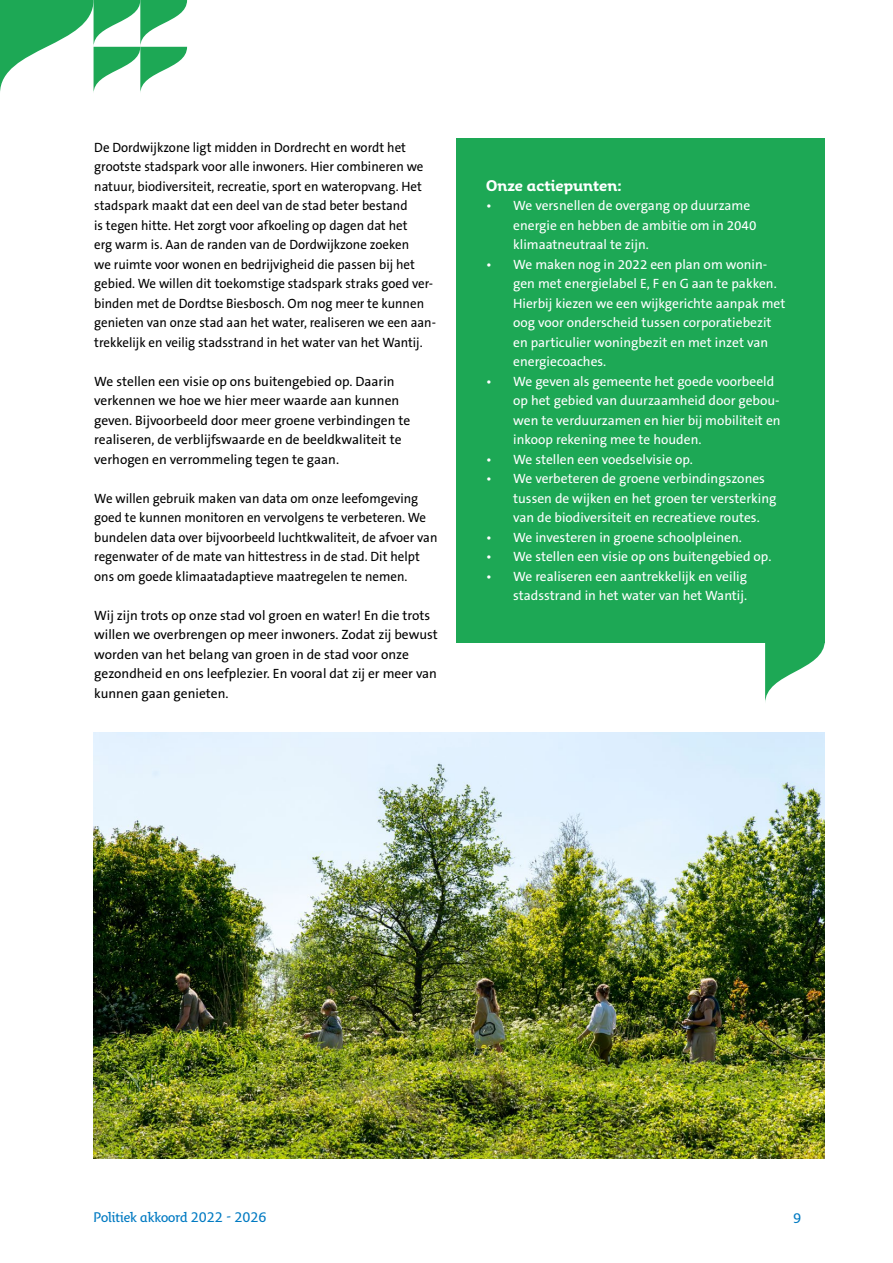
<style>
.page{position:relative;width:893px;height:1263px;background:#fff}
.page>*{position:absolute;margin:0;border:0;box-sizing:border-box;transform-origin:0 0}
.Body_tekst_Regular{font:700 15px "Fresco Inf Sans";color:#fff}
.platte_tekst{font:13.5px/19.5px "The Sans B5 Plain";color:#000;scale:.96 1}
.t1{font:13.5px/19.5px "The Sans B5 Plain";color:#fff}
.platte_tekst-2{font:13.5px/19.5px "The Sans B5 Plain";color:#000}
.t2{font:600 13.5px "Fresco Inf Sans";color:#007ac2}
</style>
<div class="page">
<img style="left:94px;top:732px;width:731px;height:426px">
<svg style="left:0;top:0;width:187px;height:93px"></svg>
<div style="left:456px;top:138px;width:369px;height:505px;background:#1da855"></div>
<svg style="left:765px;top:643px;width:60px;height:59px"></svg>
<p class="platte_tekst" style="left:94px;top:138px;width:357px">De Dordwijkzone ligt midden in Dordrecht en wordt het grootste stadspark voor alle inwoners. Hier combineren we natuur, biodiversiteit, recreatie, sport en wateropvang. Het stadspark maakt dat een deel van de stad beter bestand<br>is tegen hitte. Het zorgt voor afkoeling op dagen dat het<br>erg warm is. Aan de randen van de Dordwijkzone zoeken<br>we ruimte voor wonen en bedrijvigheid die passen bij het gebied. We willen dit toekomstige stadspark straks goed ver&shy;binden met de Dordtse Biesbosch. Om nog meer te kunnen genieten van onze stad aan het water, realiseren we een aan&shy;trekkelijk en veilig stadsstrand in het water van het Wantij.</p>
<p class="platte_tekst-2" style="left:94px;top:372px;width:318px">We stellen een visie op ons buitengebied op. Daarin verkennen we hoe we hier meer waarde aan kunnen geven. Bijvoorbeeld door meer groene verbindingen te realiseren, de verblijfswaarde en de beeldkwaliteit te verhogen en verrommeling tegen te gaan.</p>
<p class="platte_tekst" style="left:94px;top:489px;width:359px">We willen gebruik maken van data om onze leefomgeving goed te kunnen monitoren en vervolgens te verbeteren. We bundelen data over bijvoorbeeld luchtkwaliteit, de afvoer van regenwater of de mate van hittestress in de stad. Dit helpt ons om goede klimaatadaptieve maatregelen te nemen.</p>
<p class="platte_tekst-2" style="left:94px;top:606px;width:345px">Wij zijn trots op onze stad vol groen en water! En die trots willen we overbrengen op meer inwoners. Zodat zij bewust worden van het belang van groen in de stad voor onze gezondheid en ons leefplezier. En vooral dat zij er meer van kunnen gaan genieten.</p>
<p class="Body_tekst_Regular" style="left:486px;top:176px;width:137px">Onze actiepunten:</p>
<p class="t1" style="left:513px;top:196px;width:245px;text-indent:-27px">• We versnellen de overgang op duurzame energie en hebben de ambitie om in 2040 klimaatneutraal te zijn.</p>
<p class="t1" style="left:513px;top:255px;width:274px;text-indent:-27px">• We maken nog in 2022 een plan om wonin&shy;gen met energielabel E, F en G aan te pakken.<br>Hierbij kiezen we een wijkgerichte aanpak met oog voor onderscheid tussen corporatiebezit en particulier woningbezit en met inzet van energiecoaches.</p>
<p class="t1" style="left:513px;top:372px;width:269px;text-indent:-27px">• We geven als gemeente het goede voorbeeld op het gebied van duurzaamheid door gebou&shy;wen te verduurzamen en hier bij mobiliteit en inkoop rekening mee te houden.</p>
<p class="t1" style="left:486px;top:450px;width:208px">• We stellen een voedselvisie op.</p>
<p class="t1" style="left:513px;top:469px;width:265px;text-indent:-27px">• We verbeteren de groene verbindingszones tussen de wijken en het groen ter versterking van de biodiversiteit en recreatieve routes.</p>
<p class="t1" style="left:486px;top:528px;width:257px">• We investeren in groene schoolpleinen.</p>
<p class="t1" style="left:486px;top:547px;width:287px">• We stellen een visie op ons buitengebied op.</p>
<p class="t1" style="left:486px;top:567px;width:262px;text-align:right">• We realiseren een aantrekkelijk en veilig stadsstrand in het water van het Wantij.</p>
<p class="t2" style="left:94px;top:1208px;width:174px">Politiek akkoord 2022 - 2026</p>
<p class="t2" style="left:793px;top:1209px;width:10px">9</p>
</div>
